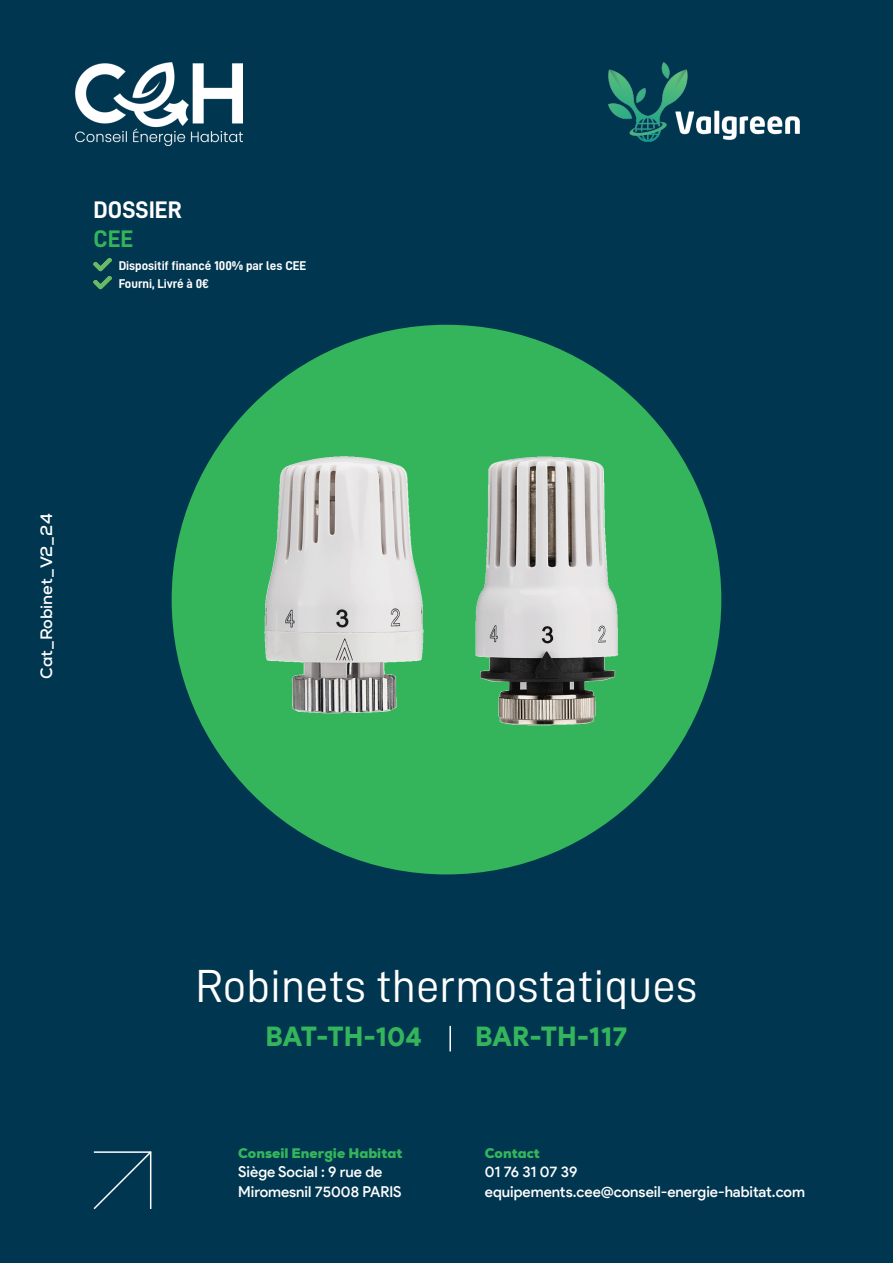
<style>
.page{position:relative;width:893px;height:1263px;background:#003650}
.page>*{position:absolute;margin:0;border:0;box-sizing:border-box;transform-origin:0 0}
.t1{font:46.5px "D DIN";color:#fff}
.t2{font:900 27px "Product Sans";color:#34b55c}
.t3{font:24px "D DIN Bold";color:#fff}
.t4{font:24px "D DIN Bold";color:#34b55c}
.t5{font:700 16.5px "Nexa";color:#fff}
.t6{font:500 15px/19.5px "Product Sans";color:#fff}
.t7{font:900 13.5px "Nexa";color:#34b55c}
.t8{font:12.75px/17.7px "D DIN Bold";color:#fff}
</style>
<div class="page">
<svg style="left:93px;top:1151px;width:59px;height:59px"></svg>
<div style="left:172px;top:325px;width:549px;height:549px;background:#34b55c;border-radius:50%"></div>
<img style="left:264px;top:456px;width:160px;height:258px">
<img style="left:475px;top:456px;width:144px;height:270px">
<hr style="left:449px;top:1026px;width:2px;height:25px;background:#fff">
<img style="left:608px;top:63px;width:191px;height:78px">
<img style="left:94px;top:257px;width:17px;height:33px">
<img style="left:76px;top:63px;width:166px;height:82px">
<h3 class="t3" style="left:94px;top:196px;width:90px">DOSSIER</h3>
<h3 class="t4" style="left:94px;top:225px;width:41px">CEE</h3>
<p class="t8" style="left:119px;top:257px;width:189px">Dispositif financé 100% par les CEE<br>Fourni, Livré à 0€</p>
<p class="t5" style="left:36px;top:679px;width:167px;rotate:-90deg">Cat_Robinet_V2_24</p>
<h1 class="t1" style="left:196px;top:960px;width:503px">Robinets thermostatiques</h1>
<h2 class="t2" style="left:265px;top:1020px;width:158px">BAT-TH-104</h2>
<h2 class="t2" style="left:475px;top:1020px;width:154px">BAR-TH-117</h2>
<p class="t7" style="left:238px;top:1144px;width:166px">Conseil Energie Habitat</p>
<p class="t6" style="left:238px;top:1162px;width:165px">Siège Social : 9 rue de<br>Miromesnil 75008 PARIS</p>
<p class="t7" style="left:485px;top:1144px;width:57px">Contact</p>
<p class="t6" style="left:485px;top:1162px;width:322px">01 76 31 07 39 equipements.cee@conseil-energie-habitat.com</p>
</div>
